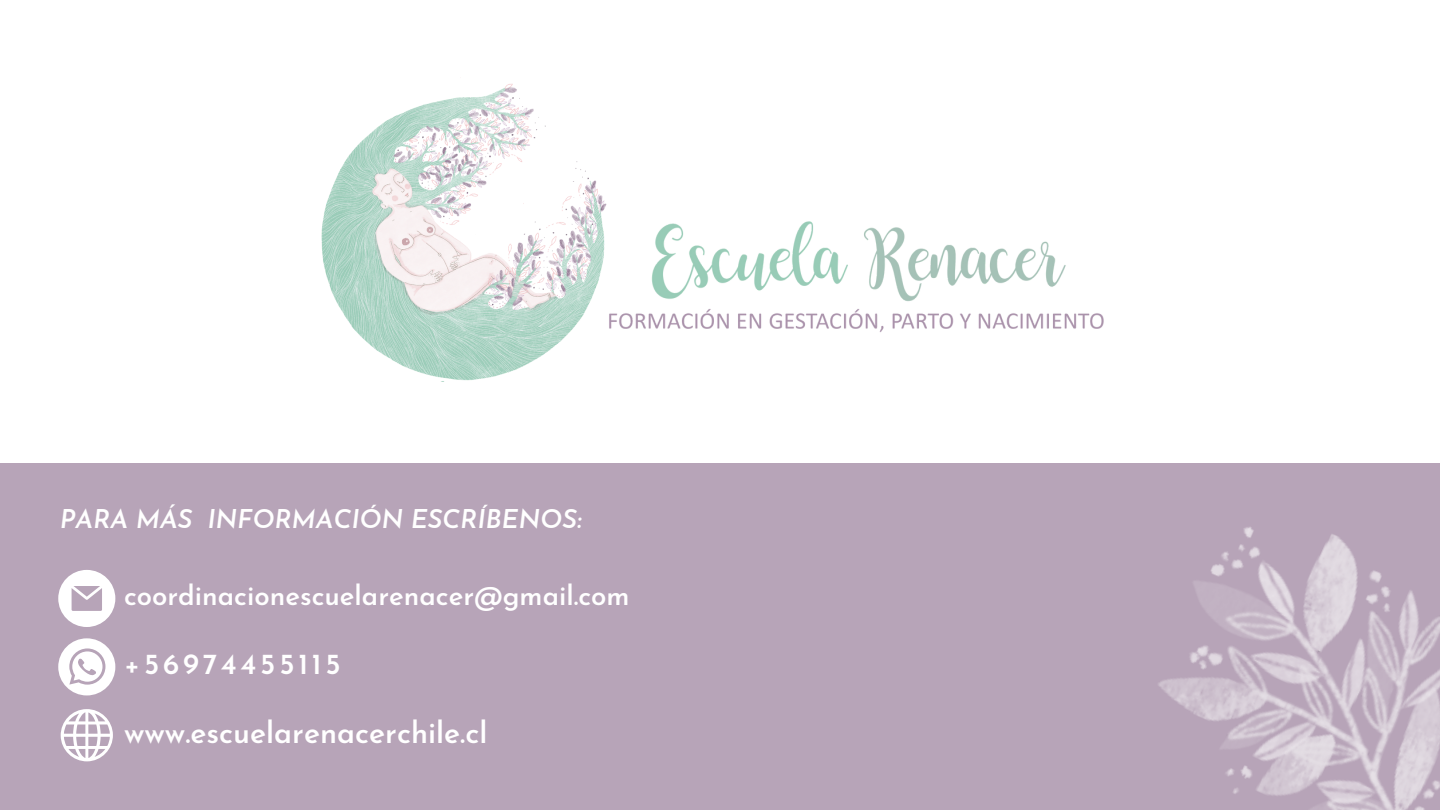
<style>
.page{position:relative;width:1440px;height:810px;background:#fff}
.page>*{position:absolute;margin:0;border:0;box-sizing:border-box;transform-origin:0 0}
.t1{font:600 30.1px "Josefin Sans";color:#fff}
.t2{font:600 29.2px "Josefin Sans";letter-spacing:.13em;color:#fff}
.t3{font:600 27.5px "Josefin Sans";color:#fff}
.t4{font:italic 600 25.9px "Josefin Sans";letter-spacing:-.005em;color:#fff}
</style>
<div class="page">
<div style="left:0;top:463px;width:1440px;height:347px;background:#b7a4b8"></div>
<svg style="left:58px;top:570px;width:57px;height:57px"></svg>
<svg style="left:58px;top:638px;width:57px;height:57px"></svg>
<svg style="left:61px;top:709px;width:52px;height:53px"></svg>
<img style="left:321px;top:84px;width:265px;height:297px">
<img style="left:501px;top:171px;width:603px;height:210px">
<img style="left:933px;top:320px;width:507px;height:490px">
<p class="t4" style="left:60px;top:509px;width:523px">PARA MÁS INFORMACIÓN ESCRÍBENOS:</p>
<p class="t3" style="left:124px;top:585px;width:507px">coordinacionescuelarenacer@gmail.com</p>
<p class="t2" style="left:124px;top:652px;width:218px">+56974455115</p>
<p class="t1" style="left:124px;top:720px;width:365px">www.escuelarenacerchile.cl</p>
</div>
